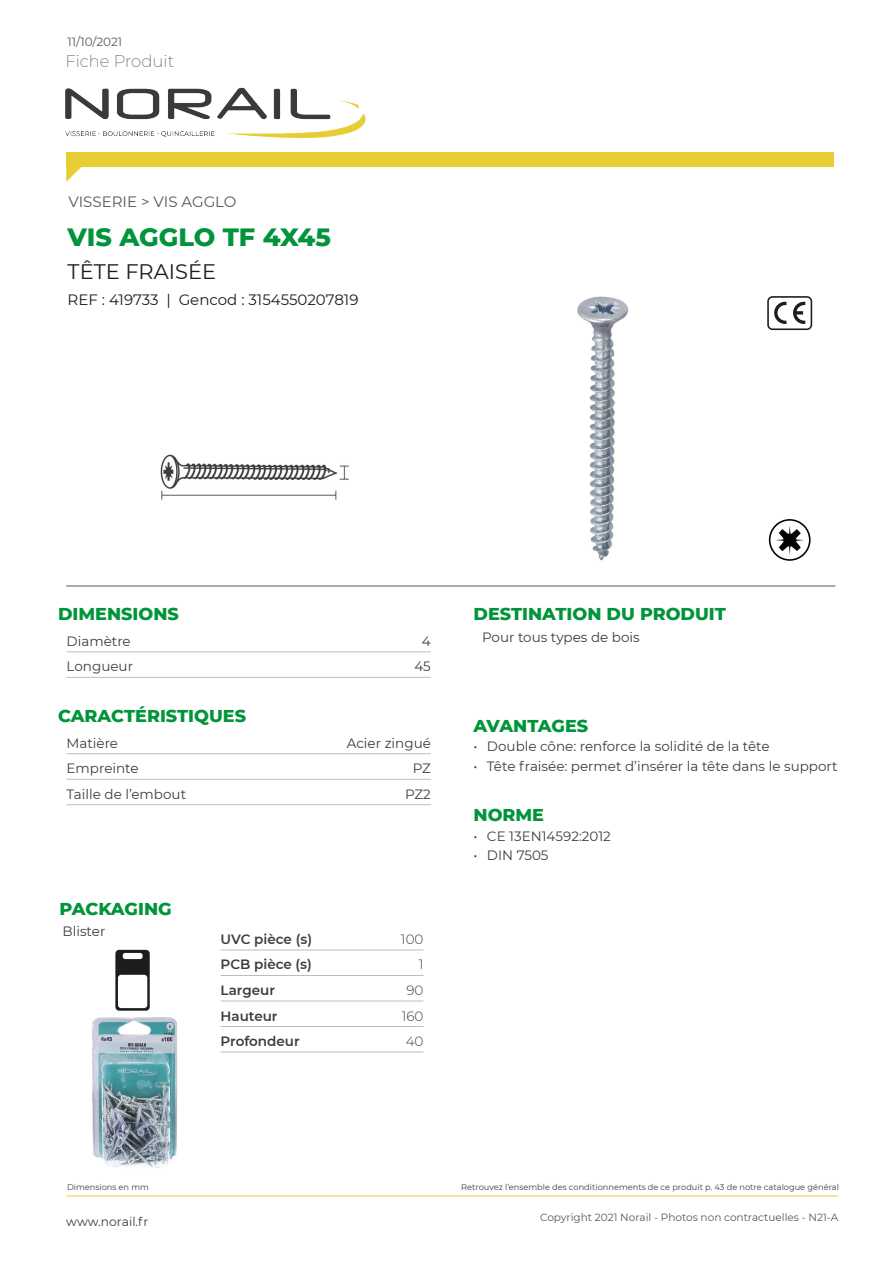
<style>
.page{position:relative;width:893px;height:1263px;background:#fff}
.page>*{position:absolute;margin:0;border:0;box-sizing:border-box;transform-origin:0 0}
.t1{font:800 25.5px "Montserrat";letter-spacing:-.005em;color:#01943b}
.t2{font:21px "Montserrat";color:#1d1d1b}
.t3{font:800 17.55px "Montserrat";color:#01943b}
.t4{font:200 16.5px "Montserrat";color:#575756}
.t5{font:15px "Montserrat";color:#1d1d1b}
.t6{font:15px "Montserrat";color:#575756}
.t7{font:13.5px "Montserrat";color:#3d3d3c}
.t8{font:600 13.5px "Montserrat";color:#3d3d3c}
.t9{font:300 13.5px "Montserrat";color:#3d3d3c}
.t10{font:12.3px "Montserrat";color:#3d3d3c}
.t11{font:12px "Montserrat";color:#575756}
.t12{font:10.5px "Montserrat";color:#575756}
.t13{font:8.25px "Montserrat";color:#3d3d3c}
</style>
<div class="page">
<div style="left:66px;top:152px;width:767px;height:15px;background:#e7ce35"></div>
<svg style="left:66px;top:167px;width:15px;height:15px"></svg>
<img style="left:65px;top:87px;width:301px;height:51px">
<hr style="left:66px;top:586px;width:769px;height:1px;background:#575756">
<hr style="left:66px;top:1196px;width:772px;height:1px;background:#e7ce35">
<hr style="left:67px;top:651px;width:364px;height:1px;background:#bdbdbc">
<hr style="left:67px;top:677px;width:364px;height:1px;background:#bdbdbc">
<hr style="left:67px;top:753px;width:364px;height:1px;background:#bdbdbc">
<hr style="left:67px;top:779px;width:364px;height:1px;background:#bdbdbc">
<hr style="left:67px;top:804px;width:364px;height:1px;background:#bdbdbc">
<hr style="left:221px;top:949px;width:202px;height:1px;background:#bdbdbc">
<hr style="left:221px;top:975px;width:202px;height:1px;background:#bdbdbc">
<hr style="left:221px;top:1000px;width:202px;height:1px;background:#bdbdbc">
<hr style="left:221px;top:1026px;width:202px;height:1px;background:#bdbdbc">
<hr style="left:221px;top:1051px;width:202px;height:1px;background:#bdbdbc">
<svg style="left:115px;top:950px;width:35px;height:61px"></svg>
<img style="left:577px;top:296px;width:52px;height:265px">
<svg style="left:769px;top:519px;width:42px;height:42px"></svg>
<svg style="left:767px;top:296px;width:45px;height:34px"></svg>
<img style="left:160px;top:454px;width:189px;height:46px">
<img style="left:92px;top:1017px;width:85px;height:151px">
<p class="t11" style="left:67px;top:33px;width:56px">11/10/2021</p>
<p class="t4" style="left:65px;top:50px;width:110px">Fiche Produit</p>
<p class="t6" style="left:68px;top:192px;width:170px">VISSERIE &gt; VIS AGGLO</p>
<p class="t1" style="left:68px;top:219px;width:265px">VIS AGGLO TF 4X45</p>
<p class="t2" style="left:68px;top:257px;width:150px">TÊTE FRAISÉE</p>
<p class="t5" style="left:68px;top:289px;width:292px">REF : 419733 | Gencod : 3154550207819</p>
<p class="t3" style="left:58px;top:601px;width:122px">DIMENSIONS</p>
<p class="t7" style="left:67px;top:632px;width:66px">Diamètre</p>
<p class="t7" style="left:422px;top:632px;width:10px">4</p>
<p class="t7" style="left:67px;top:657px;width:68px">Longueur</p>
<p class="t7" style="left:414px;top:657px;width:18px">45</p>
<p class="t3" style="left:58px;top:703px;width:189px">CARACTÉRISTIQUES</p>
<p class="t7" style="left:67px;top:734px;width:53px">Matière</p>
<p class="t7" style="left:347px;top:734px;width:86px">Acier zingué</p>
<p class="t7" style="left:67px;top:759px;width:74px">Empreinte</p>
<p class="t7" style="left:413px;top:759px;width:20px">PZ</p>
<p class="t7" style="left:67px;top:785px;width:121px">Taille de l’embout</p>
<p class="t7" style="left:405px;top:785px;width:27px">PZ2</p>
<p class="t3" style="left:60px;top:896px;width:114px">PACKAGING</p>
<p class="t7" style="left:63px;top:922px;width:44px">Blister</p>
<p class="t8" style="left:221px;top:930px;width:93px">UVC pièce (s)</p>
<p class="t9" style="left:401px;top:930px;width:24px">100</p>
<p class="t8" style="left:221px;top:955px;width:93px">PCB pièce (s)</p>
<p class="t9" style="left:419px;top:955px;width:6px">1</p>
<p class="t8" style="left:221px;top:981px;width:56px">Largeur</p>
<p class="t9" style="left:406px;top:981px;width:19px">90</p>
<p class="t8" style="left:221px;top:1006px;width:59px">Hauteur</p>
<p class="t9" style="left:402px;top:1006px;width:23px">160</p>
<p class="t8" style="left:221px;top:1032px;width:81px">Profondeur</p>
<p class="t9" style="left:406px;top:1032px;width:19px">40</p>
<p class="t3" style="left:474px;top:601px;width:254px">DESTINATION DU PRODUIT</p>
<p class="t7" style="left:482px;top:628px;width:159px">Pour tous types de bois</p>
<p class="t3" style="left:474px;top:712px;width:116px">AVANTAGES</p>
<p class="t7" style="left:474px;top:737px;width:298px">• Double cône: renforce la solidité de la tête</p>
<p class="t7" style="left:474px;top:756px;width:366px">• Tête fraisée: permet d’insérer la tête dans le support</p>
<p class="t3" style="left:474px;top:802px;width:72px">NORME</p>
<p class="t7" style="left:474px;top:827px;width:139px">• CE 13EN14592:2012</p>
<p class="t7" style="left:474px;top:846px;width:77px">• DIN 7505</p>
<p class="t13" style="left:67px;top:1182px;width:83px">Dimensions en mm</p>
<p class="t13" style="left:461px;top:1182px;width:379px">Retrouvez l’ensemble des conditionnements de ce produit p. 43 de notre catalogue général</p>
<p class="t10" style="left:66px;top:1213px;width:84px">www.norail.fr</p>
<p class="t12" style="left:540px;top:1209px;width:300px">Copyright 2021 Norail - Photos non contractuelles - N21-A</p>
</div>
